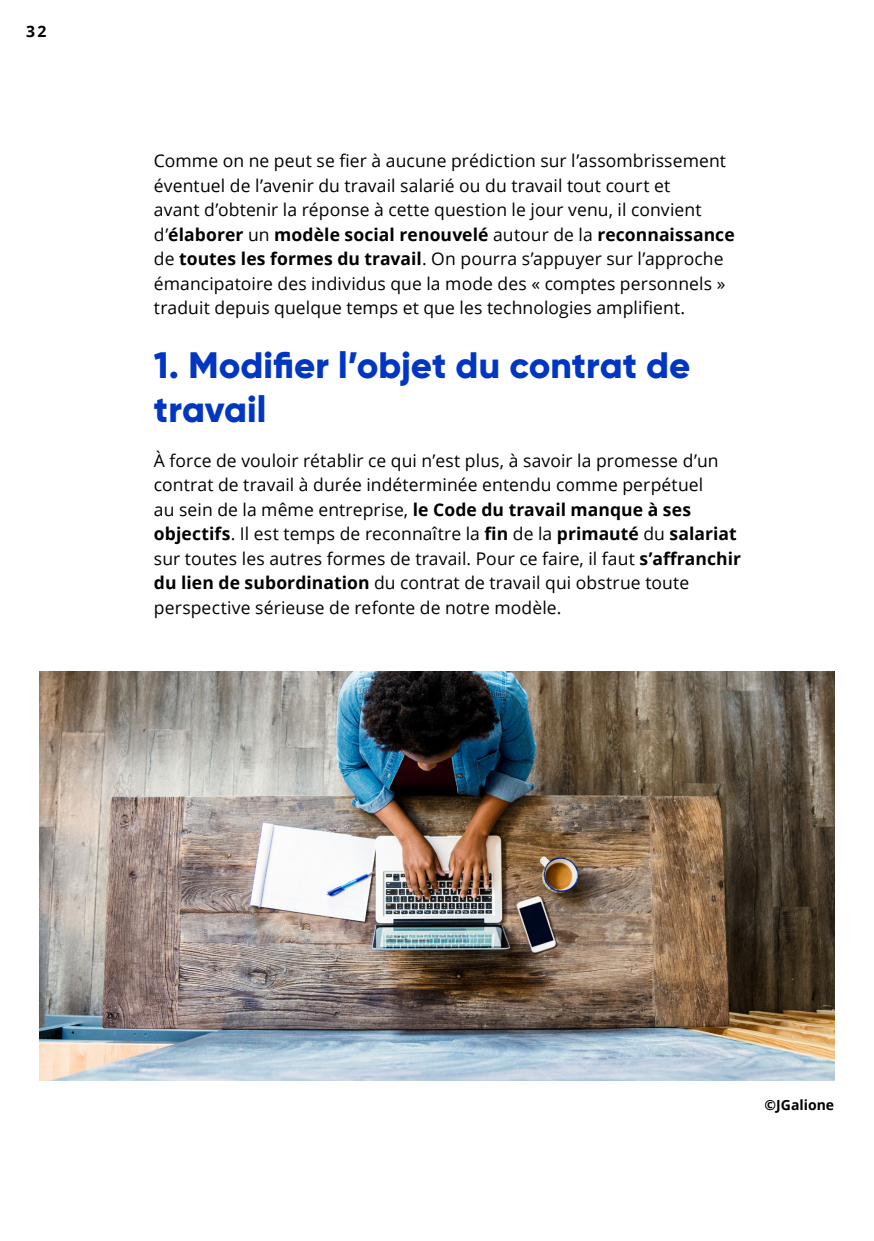
<style>
.page{position:relative;width:874px;height:1241px;background:#fff}
.page>*{position:absolute;margin:0;border:0;box-sizing:border-box;transform-origin:0 0}
.t1{font:800 36.75px/44.1px "Gilroy";color:#0036c2}
.t2{font:17.5px/24.5px "Open Sans";letter-spacing:.005em;color:#000}
.t3{font:700 15.75px "Open Sans";color:#000}
.t4{font:700 14px "Open Sans";color:#000}
.s1{font-weight:700}
</style>
<div class="page">
<img style="left:40px;top:671px;width:793px;height:409px">
<p class="t3" style="left:26px;top:21px;width:22px">32</p>
<p class="t2" style="left:154px;top:148px;width:582px">Comme on ne peut se fier à aucune prédiction sur l’assombrissement éventuel de l’avenir du travail salarié ou du travail tout court et<br>avant d’obtenir la réponse à cette question le jour venu, il convient d’<span class="s1">élaborer</span> un <span class="s1">modèle social renouvelé</span> autour de la <span class="s1">reconnaissance </span>de <span class="s1">toutes les formes du travail</span>. On pourra s’appuyer sur l’approche émancipatoire des individus que la mode des « comptes personnels » traduit depuis quelque temps et que les technologies amplifient.</p>
<h1 class="t1" style="left:154px;top:343px;width:538px">1. Modifier l’objet du contrat de travail</h1>
<p class="t2" style="left:154px;top:448px;width:588px">À force de vouloir rétablir ce qui n’est plus, à savoir la promesse d’un contrat de travail à durée indéterminée entendu comme perpétuel<br>au sein de la même entreprise, <span class="s1">le Code du travail manque à ses objectifs</span>. Il est temps de reconnaître la <span class="s1">fin</span> de la <span class="s1">primauté</span> du <span class="s1">salariat </span>sur toutes les autres formes de travail. Pour ce faire, il faut <span class="s1">s’affranchir du lien de subordination</span> du contrat de travail qui obstrue toute perspective sérieuse de refonte de notre modèle.</p>
<p class="t4" style="left:764px;top:1094px;width:71px">©JGalione</p>
</div>
